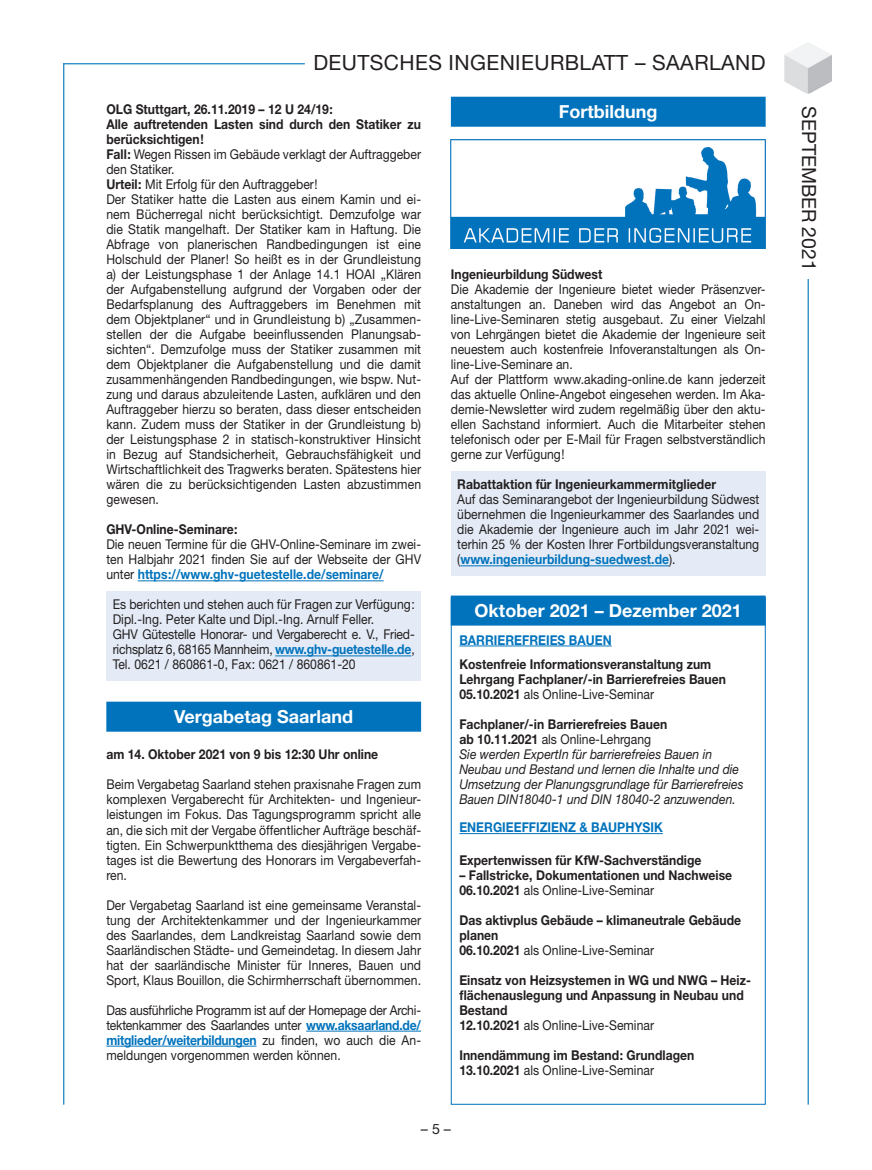
<style>
.page{position:relative;width:872px;height:1170px;background:#fff}
.page>*{position:absolute;margin:0;border:0;box-sizing:border-box;transform-origin:0 0}
.t1{font:21px "Helvetica Neue LT Std";letter-spacing:.02em;color:#231f20}
.t2{font:19.5px "Helvetica Neue LT Std";color:#231f20}
.t3{font:700 18px "Helvetica Neue LT Std";color:#fff}
.t4{font:14.25px "Helvetica Neue LT Std";color:#231f20}
.t5{font:13.5px/15px "Helvetica Neue LT Std";letter-spacing:.005em;color:#231f20;text-align:justify;scale:.9 1}
.t6{font:700 13.5px/15px "Helvetica Neue LT Std";color:#231f20;scale:.9 1}
.t7{font:italic 13.5px/15px "Helvetica Neue LT Std";color:#231f20;scale:.9 1}
.t8{font:700 13.5px "Helvetica Neue LT Std";color:#0073bc;scale:.9 1}
.s1{font-weight:700}
.s2{font-weight:700;color:#0073bc}
.s3{font-weight:400}
.s4{font-weight:700;font-style:normal}
.s5{font-style:normal}
</style>
<div class="page">
<hr style="left:807px;top:222px;width:1px;height:882px;background:#0073bc">
<hr style="left:63px;top:63px;width:1px;height:1041px;background:#0073bc">
<hr style="left:63px;top:63px;width:242px;height:1px;background:#0073bc">
<div style="left:797px;top:106px;width:24px;height:173px;background:#fff"></div>
<img style="left:784px;top:43px;width:48px;height:51px">
<hr style="left:138px;top:580px;width:246px;height:1px;background:#0073bc">
<div style="left:106px;top:591px;width:315px;height:45px;background:#e4ebf6"></div>
<div style="left:106px;top:621px;width:315px;height:60px;background:#e4ebf6"></div>
<hr style="left:275px;top:655px;width:136px;height:1px;background:#0073bc">
<div style="left:106px;top:701px;width:315px;height:30px;background:#0073bc"></div>
<hr style="left:306px;top:1030px;width:115px;height:1px;background:#0073bc">
<hr style="left:106px;top:1045px;width:150px;height:1px;background:#0073bc">
<div style="left:451px;top:97px;width:314px;height:30px;background:#0073bc"></div>
<div style="left:451px;top:471px;width:314px;height:30px;background:#e4ebf6"></div>
<div style="left:451px;top:486px;width:314px;height:90px;background:#e4ebf6"></div>
<hr style="left:460px;top:565px;width:209px;height:1px;background:#0073bc">
<hr style="left:459px;top:645px;width:153px;height:1px;background:#0073bc">
<hr style="left:459px;top:833px;width:204px;height:1px;background:#0073bc">
<img style="left:451px;top:139px;width:314px;height:109px">
<div style="left:451px;top:595px;width:314px;height:30px;background:#0073bc"></div>
<h1 class="t1" style="left:313px;top:50px;width:454px">DEUTSCHES INGENIEURBLATT – SAARLAND</h1>
<p class="t5" style="left:106px;top:102px;width:351px;text-align:left"><span class="s1">OLG Stuttgart, 26.11.2019 – 12 U 24/19:<br>Alle auftretenden Lasten sind durch den Statiker zu berücksichtigen!<br>Fall:</span> Wegen Rissen im Gebäude verklagt der Auftraggeber den Statiker.<br><span class="s1">Urteil:</span> Mit Erfolg für den Auftraggeber!<br>Der Statiker hatte die Lasten aus einem Kamin und ei&shy;nem Bücherregal nicht berücksichtigt. Demzufolge war die Statik mangelhaft. Der Statiker kam in Haftung. Die Abfrage von planerischen Randbedingungen ist eine Holschuld der Planer! So heißt es in der Grundleistung a) der Leistungsphase 1 der Anlage 14.1 HOAI „Klären der Aufgabenstellung aufgrund der Vorgaben oder der Bedarfsplanung des Auftraggebers im Benehmen mit dem Objektplaner“ und in Grundleistung b) „Zusammen&shy;stellen der die Aufgabe beeinflussenden Planungsab&shy;sichten“. Demzufolge muss der Statiker zusammen mit dem Objektplaner die Aufgabenstellung und die damit zusammenhängenden Randbedingungen, wie bspw. Nut&shy;zung und daraus abzuleitende Lasten, aufklären und den Auftraggeber hierzu so beraten, dass dieser entscheiden kann. Zudem muss der Statiker in der Grundleistung b) der Leistungsphase 2 in statisch-konstruktiver Hinsicht in Bezug auf Standsicherheit, Gebrauchsfähigkeit und Wirtschaftlichkeit des Tragwerks beraten. Spätestens hier wären die zu berücksichtigenden Lasten abzustimmen gewesen.</p>
<p class="t6" style="left:106px;top:521px;width:147px">GHV-Online-Seminare:</p>
<p class="t5" style="left:106px;top:537px;width:351px">Die neuen Termine für die GHV-Online-Seminare im zwei&shy;ten Halbjahr 2021 finden Sie auf der Webseite der GHV unter <span class="s2">https://www.ghv-guetestelle.de/seminare/</span></p>
<p class="t5" style="left:113px;top:597px;width:337px;text-align:left">Es berichten und stehen auch für Fragen zur Verfügung:<br>Dipl.-Ing. Peter Kalte und Dipl.-Ing. Arnulf Feller.<br>GHV Gütestelle Honorar- und Vergaberecht e. V., Fried&shy;richsplatz 6, 68165 Mannheim, <span class="s2">www.ghv-guetestelle.de</span>, Tel. 0621 / 860861-0, Fax: 0621 / 860861-20</p>
<h3 class="t3" style="left:174px;top:705px;width:181px">Vergabetag Saarland</h3>
<p class="t6" style="left:106px;top:746px;width:304px">am 14. Oktober 2021 von 9 bis 12:30 Uhr online</p>
<p class="t5" style="left:106px;top:777px;width:351px">Beim Vergabetag Saarland stehen praxisnahe Fragen zum komplexen Vergaberecht für Architekten- und Ingenieur&shy;leistungen im Fokus. Das Tagungsprogramm spricht alle an, die sich mit der Vergabe öffentlicher Aufträge beschäf&shy;tigten. Ein Schwerpunktthema des diesjährigen Vergabe&shy;tages ist die Bewertung des Honorars im Vergabeverfah&shy;ren.</p>
<p class="t5" style="left:106px;top:897px;width:351px">Der Vergabetag Saarland ist eine gemeinsame Veranstal&shy;tung der Architektenkammer und der Ingenieurkammer des Saarlandes, dem Landkreistag Saarland sowie dem Saarländischen Städte- und Gemeindetag. In diesem Jahr hat der saarländische Minister für Inneres, Bauen und Sport, Klaus Bouillon, die Schirmherrschaft übernommen.</p>
<p class="t5" style="left:106px;top:1002px;width:351px">Das ausführliche Programm ist auf der Homepage der Archi&shy;tektenkammer des Saarlandes unter <span class="s2">www.aksaarland.de/ mitglieder/weiterbildungen</span> zu finden, wo auch die An&shy;meldungen vorgenommen werden können.</p>
<h3 class="t3" style="left:559px;top:100px;width:100px">Fortbildung</h3>
<p class="t6" style="left:451px;top:266px;width:170px">Ingenieurbildung Südwest</p>
<p class="t5" style="left:451px;top:282px;width:351px;text-align:left">Die Akademie der Ingenieure bietet wieder Präsenzver&shy;anstaltungen an. Daneben wird das Angebot an On&shy;line-Live-Seminaren stetig ausgebaut. Zu einer Vielzahl von Lehrgängen bietet die Akademie der Ingenieure seit neuestem auch kostenfreie Infoveranstaltungen als On&shy;line-Live-Seminare an.<br>Auf der Plattform www.akading-online.de kann jederzeit das aktuelle Online-Angebot eingesehen werden. Im Aka&shy;demie-Newsletter wird zudem regelmäßig über den aktu&shy;ellen Sachstand informiert. Auch die Mitarbeiter stehen telefonisch oder per E-Mail für Fragen selbstverständlich gerne zur Verfügung!</p>
<p class="t6" style="left:457px;top:476px;width:289px">Rabattaktion für Ingenieurkammermitglieder</p>
<p class="t5" style="left:457px;top:492px;width:337px">Auf das Seminarangebot der Ingenieurbildung Südwest übernehmen die Ingenieurkammer des Saarlandes und die Akademie der Ingenieure auch im Jahr 2021 wei&shy;terhin 25 % der Kosten Ihrer Fortbildungsveranstaltung (<span class="s2">www.ingenieurbildung-suedwest.de</span>).</p>
<h3 class="t3" style="left:474px;top:599px;width:269px">Oktober 2021 – Dezember 2021</h3>
<p class="t8" style="left:459px;top:631px;width:171px">BARRIEREFREIES BAUEN</p>
<p class="t6" style="left:459px;top:656px;width:298px">Kostenfreie Informationsveranstaltung zum<br>Lehrgang Fachplaner/-in Barrierefreies Bauen<br>05.10.2021 <span class="s3">als Online-Live-Seminar</span></p>
<p class="t7" style="left:459px;top:716px;width:317px"><span class="s4">Fachplaner/-in Barrierefreies Bauen<br>ab 10.11.2021</span> <span class="s5">als Online-Lehrgang<br></span>Sie werden ExpertIn für barrierefreies Bauen in Neubau und Bestand und lernen die Inhalte und die Umsetzung der Planungsgrundlage für Barrierefreies Bauen DIN18040-1 und DIN 18040-2 anzuwenden.</p>
<p class="t8" style="left:459px;top:819px;width:227px">ENERGIEEFFIZIENZ &amp; BAUPHYSIK</p>
<p class="t6" style="left:459px;top:851px;width:270px">Expertenwissen für KfW-Sachverständige</p>
<p class="t6" style="left:459px;top:866px;width:305px">– Fallstricke, Dokumentationen und Nachweise<br>06.10.2021 <span class="s3">als Online-Live-Seminar</span></p>
<p class="t6" style="left:459px;top:911px;width:314px">Das aktivplus Gebäude – klimaneutrale Gebäude planen<br>06.10.2021 <span class="s3">als Online-Live-Seminar</span></p>
<p class="t6" style="left:459px;top:971px;width:325px">Einsatz von Heizsystemen in WG und NWG – Heiz&shy;flächenauslegung und Anpassung in Neubau und Bestand<br>12.10.2021 <span class="s3">als Online-Live-Seminar</span></p>
<p class="t6" style="left:459px;top:1046px;width:262px">Innendämmung im Bestand: Grundlagen<br>13.10.2021 <span class="s3">als Online-Live-Seminar</span></p>
<p class="t4" style="left:421px;top:1120px;width:32px">– 5 –</p>
<h2 class="t2" style="left:821px;top:106px;width:166px;rotate:90deg">SEPTEMBER 2021</h2>
</div>
